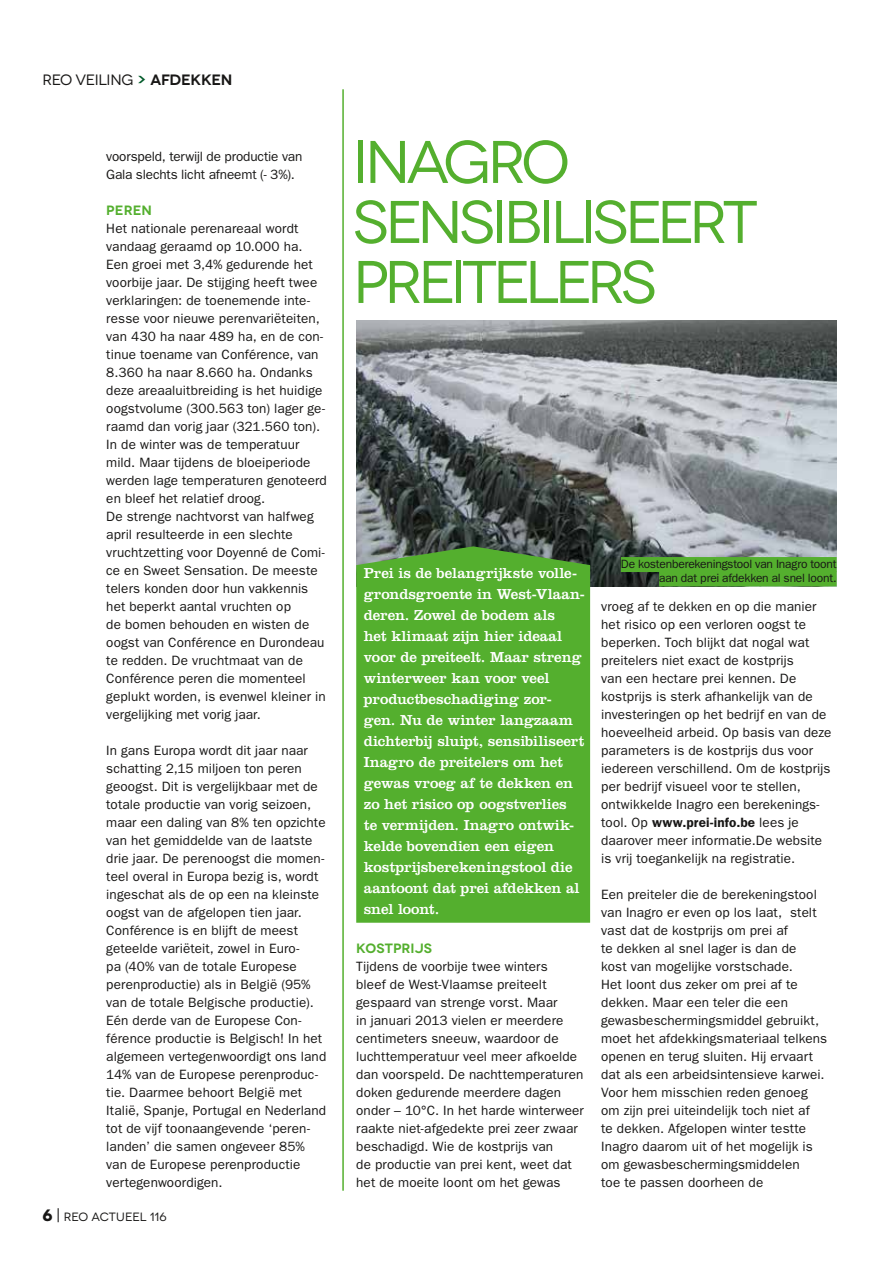
<style>
.page{position:relative;width:893px;height:1263px;background:#fff}
.page>*{position:absolute;margin:0;border:0;box-sizing:border-box;transform-origin:0 0}
.t1{font:60px/60px "Novecentowide";letter-spacing:-.075em;color:#54af2e}
.t2{font:15px/21px "Clarendon LT Std";color:#fff}
.t3{font:15px "Novecentowide";letter-spacing:-.025em;color:#181716}
.t4{font:13.5px/18px "Franklin Gothic";letter-spacing:.01em;color:#181716}
.t5{font:13.5px/18px "Franklin Gothic";letter-spacing:-.01em;color:#181716}
.t6{font:600 13.5px "Novecentowide";color:#54af2e}
.t7{font:12px "ITC Franklin Gothic Std";letter-spacing:-.015em;color:#181716}
.t8{font:12px "Novecentowide";color:#181716}
.s1{font-weight:600;color:#005a29}
.s2{font-weight:600}
.s3{font-weight:700;font-size:16.5px}
.s4{font-family:"Novecentoslabcondensed";font-size:16.5px}
</style>
<div class="page">
<img style="left:356px;top:321px;width:481px;height:265px">
<div style="left:621px;top:557px;width:216px;height:15px;background:#54af2e"></div>
<div style="left:659px;top:571px;width:178px;height:15px;background:#54af2e"></div>
<svg style="left:356px;top:546px;width:234px;height:377px;background:#569e3a"></svg>
<div style="left:364px;top:567px;width:221px;height:350px;background:#54af2e"></div>
<hr style="left:342px;top:89px;width:2px;height:1102px;background:#54af2e">
<p class="t3" style="left:43px;top:71px;width:191px">REO VEILING <span class="s1">&gt;</span> <span class="s2">AFDEKKEN</span></p>
<p class="t5" style="left:106px;top:147px;width:198px">voorspeld, terwijl de productie van<br>Gala slechts licht afneemt (- 3%).</p>
<p class="t6" style="left:106px;top:202px;width:47px">PEREN</p>
<p class="t4" style="left:106px;top:219px;width:222px">Het nationale perenareaal wordt vandaag geraamd op 10.000 ha.<br>Een groei met 3,4% gedurende het voorbije jaar. De stijging heeft twee verklaringen: de toenemende inte&shy;resse voor nieuwe perenvariëteiten, van 430 ha naar 489 ha, en de con&shy;tinue toename van Conférence, van 8.360 ha naar 8.660 ha. Ondanks deze areaaluitbreiding is het huidige oogstvolume (300.563 ton) lager ge&shy;raamd dan vorig jaar (321.560 ton).<br>In de winter was de temperatuur mild. Maar tijdens de bloeiperiode werden lage temperaturen genoteerd en bleef het relatief droog.<br>De strenge nachtvorst van halfweg april resulteerde in een slechte vruchtzetting voor Doyenné de Comi&shy;ce en Sweet Sensation. De meeste telers konden door hun vakkennis het beperkt aantal vruchten op<br>de bomen behouden en wisten de oogst van Conférence en Durondeau te redden. De vruchtmaat van de Conférence peren die momenteel geplukt worden, is evenwel kleiner in vergelijking met vorig jaar.</p>
<p class="t4" style="left:106px;top:741px;width:222px">In gans Europa wordt dit jaar naar schatting 2,15 miljoen ton peren geoogst. Dit is vergelijkbaar met de totale productie van vorig seizoen, maar een daling van 8% ten opzichte van het gemiddelde van de laatste drie jaar. De perenoogst die momen&shy;teel overal in Europa bezig is, wordt ingeschat als de op een na kleinste oogst van de afgelopen tien jaar.<br>Conférence is en blijft de meest geteelde variëteit, zowel in Euro-<br>pa (40% van de totale Europese perenproductie) als in België (95% van de totale Belgische productie).<br>Eén derde van de Europese Con&shy;férence productie is Belgisch! In het algemeen vertegenwoordigt ons land 14% van de Europese perenproduc&shy;tie. Daarmee behoort België met Italië, Spanje, Portugal en Nederland tot de vijf toonaangevende ‘peren&shy;landen’ die samen ongeveer 85% van de Europese perenproductie vertegenwoordigen.</p>
<p class="t8" style="left:43px;top:1210px;width:126px"><span class="s3">6</span> <span class="s4">|</span> REO ACTUEEL 116</p>
<h1 class="t1" style="left:353px;top:132px;width:407px">INAGRO<br>SENSIBILISEERT<br>PREITELERS</h1>
<p class="t7" style="left:621px;top:557px;width:217px">De kostenberekeningstool van Inagro toont</p>
<p class="t2" style="left:364px;top:562px;width:215px">Prei is de belangrijkste volle-</p>
<p class="t7" style="left:659px;top:571px;width:179px">aan dat prei afdekken al snel loont.</p>
<p class="t2" style="left:364px;top:583px;width:222px">grondsgroente in West-Vlaan&shy;deren. Zowel de bodem als<br>het klimaat zijn hier ideaal voor de preiteelt. Maar streng winterweer kan voor veel productbeschadiging zor&shy;gen. Nu de winter langzaam dichterbij sluipt, sensibiliseert<br>Inagro de preitelers om het gewas vroeg af te dekken en zo het risico op oogstverlies<br>te vermijden. Inagro ontwik&shy;kelde bovendien een eigen kostprijsberekeningstool die aantoont dat prei afdekken al snel loont.</p>
<p class="t4" style="left:601px;top:597px;width:232px">vroeg af te dekken en op die manier het risico op een verloren oogst te beperken. Toch blijkt dat nogal wat preitelers niet exact de kostprijs<br>van een hectare prei kennen. De kostprijs is sterk afhankelijk van de investeringen op het bedrijf en van de hoeveelheid arbeid. Op basis van deze parameters is de kostprijs dus voor iedereen verschillend. Om de kostprijs per bedrijf visueel voor te stellen, ontwikkelde Inagro een berekenings&shy;tool. Op <span class="s2">www.prei-info.be</span> lees je daarover meer informatie.De website is vrij toegankelijk na registratie.</p>
<p class="t4" style="left:601px;top:885px;width:228px">Een preiteler die de berekeningstool van Inagro er even op los laat, stelt vast dat de kostprijs om prei af<br>te dekken al snel lager is dan de<br>kost van mogelijke vorstschade.<br>Het loont dus zeker om prei af te dekken. Maar een teler die een gewasbeschermingsmiddel gebruikt, moet het afdekkingsmateriaal telkens openen en terug sluiten. Hij ervaart dat als een arbeidsintensieve karwei.<br>Voor hem misschien reden genoeg om zijn prei uiteindelijk toch niet af<br>te dekken. Afgelopen winter testte Inagro daarom uit of het mogelijk is om gewasbeschermingsmiddelen<br>toe te passen doorheen de</p>
<p class="t6" style="left:356px;top:940px;width:77px">KOSTPRIJS</p>
<p class="t4" style="left:356px;top:957px;width:229px">Tijdens de voorbije twee winters<br>bleef de West-Vlaamse preiteelt gespaard van strenge vorst. Maar<br>in januari 2013 vielen er meerdere centimeters sneeuw, waardoor de luchttemperatuur veel meer afkoelde dan voorspeld. De nachttemperaturen doken gedurende meerdere dagen onder – 10°C. In het harde winterweer raakte niet-afgedekte prei zeer zwaar beschadigd. Wie de kostprijs van<br>de productie van prei kent, weet dat het de moeite loont om het gewas</p>
</div>
